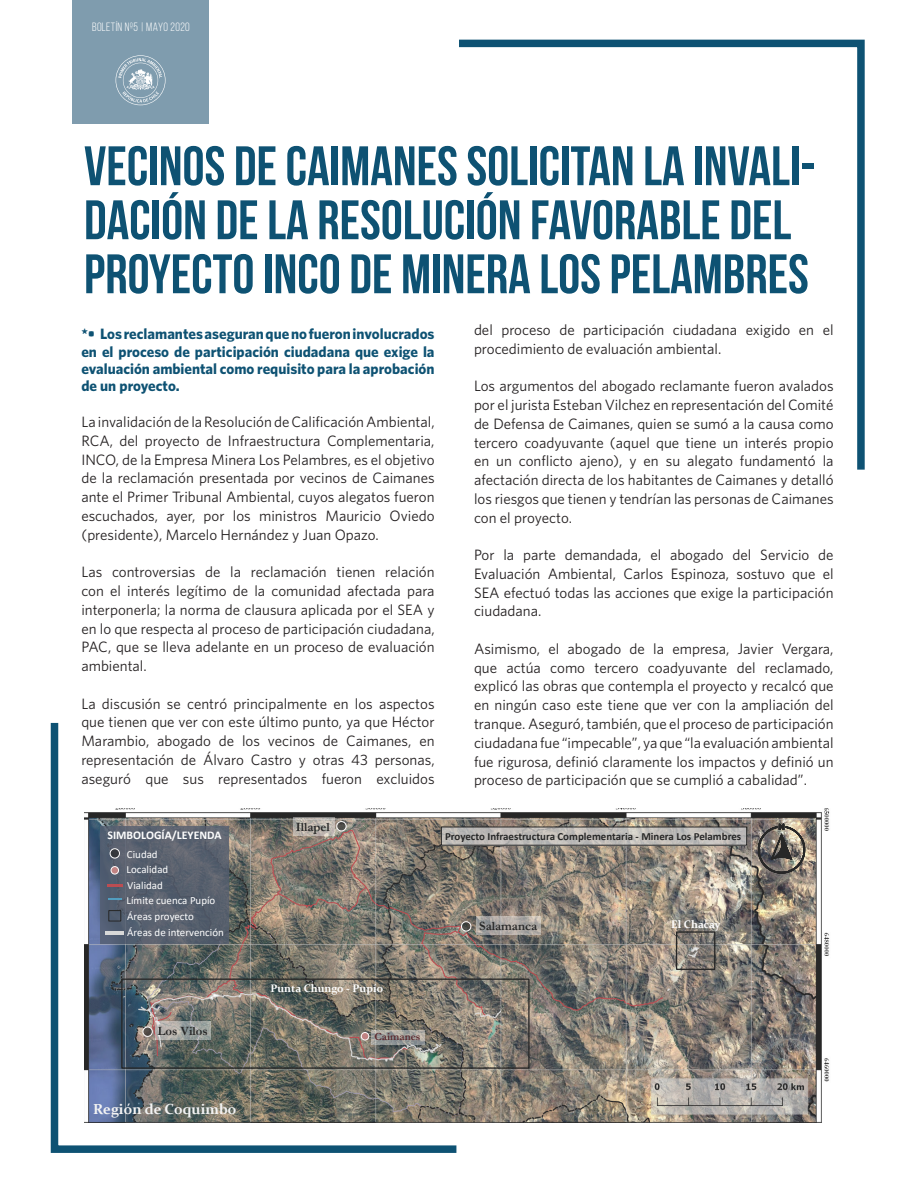
<style>
.page{position:relative;width:915px;height:1191px;background:#fff}
.page>*{position:absolute;margin:0;border:0;box-sizing:border-box;transform-origin:0 0}
.t1{font:700 55.5px "Bebas Neue";color:#0e5273}
.t2{font:15px/18.8px "Whitney";color:#231f20;text-align:justify}
.t3{font:700 15px/17.2px "Whitney";color:#0e5273;text-align:justify}
.t4{font:700 14.55px "Constantia";color:#f2f2f2}
.t5{font:700 12.75px "Garamond";color:#000}
.t6{font:12px "Bebas Neue";letter-spacing:.03em;color:#fff}
.t7{font:700 11.85px "Calibri";color:#fff}
.t8{font:10.95px/15.6px "Calibri";color:#fff}
.t9{font:700 10.95px "Calibri";color:#000}
.t10{font:700 10.95px "Constantia";color:#fff}
.t11{font:700 10.95px "Garamond";color:#3d0006}
</style>
<div class="page">
<svg style="left:459px;top:39px;width:406px;height:431px"></svg>
<svg style="left:50px;top:722px;width:407px;height:431px"></svg>
<div style="left:72px;top:0;width:136px;height:124px;background:#7f9cae"></div>
<svg style="left:115px;top:55px;width:50px;height:50px"></svg>
<img style="left:84px;top:808px;width:746px;height:315px">
<svg style="left:753px;top:823px;width:52px;height:53px;background:#7c746c"></svg>
<div style="left:336px;top:821px;width:10px;height:10px;background:#000;border-radius:50%;opacity:.69"></div>
<div style="left:336px;top:821px;width:10px;height:10px;border:1px solid #fffcfc;border-radius:50%"></div>
<div style="left:292px;top:817px;width:42px;height:19px;background:#fff;opacity:.42"></div>
<div style="left:361px;top:1032px;width:7px;height:8px;background:#c18383;border-radius:50%"></div>
<div style="left:361px;top:1032px;width:8px;height:8px;border:1px solid #fffcfc;border-radius:50%"></div>
<div style="left:475px;top:916px;width:65px;height:19px;background:#fff;opacity:.42"></div>
<div style="left:155px;top:1021px;width:56px;height:19px;background:#fff;opacity:.42"></div>
<div style="left:371px;top:1029px;width:53px;height:15px;background:#fff;opacity:.42"></div>
<div style="left:675px;top:931px;width:40px;height:39px;border:1px solid #000"></div>
<div style="left:121px;top:978px;width:408px;height:90px;border:1px solid #000"></div>
<div style="left:441px;top:827px;width:305px;height:18px;background:#ccc;opacity:.72"></div>
<div style="left:143px;top:1027px;width:9px;height:9px;background:#000;border-radius:50%;opacity:.69"></div>
<div style="left:142px;top:1026px;width:11px;height:10px;border:1px solid #fffcfc;border-radius:50%"></div>
<div style="left:461px;top:921px;width:9px;height:10px;background:#000;border-radius:50%;opacity:.69"></div>
<div style="left:461px;top:921px;width:10px;height:10px;border:1px solid #fffcfc;border-radius:50%"></div>
<div style="left:100px;top:826px;width:129px;height:117px;background:#374257;opacity:.81"></div>
<div style="left:111px;top:866px;width:7px;height:8px;background:#c18383;border-radius:50%"></div>
<div style="left:111px;top:866px;width:8px;height:8px;border:1px solid #fffcfc;border-radius:50%"></div>
<div style="left:108px;top:910px;width:13px;height:11px;border:1px solid #000"></div>
<div style="left:110px;top:848px;width:9px;height:10px;background:#37383d;border-radius:50%"></div>
<div style="left:110px;top:848px;width:10px;height:10px;border:1px solid #fffcfc;border-radius:50%"></div>
<hr style="left:105px;top:931px;width:19px;height:4px;background:#d4d4d4">
<hr style="left:107px;top:884px;width:15px;height:3px;background:#b32d33">
<svg style="left:108px;top:898px;width:14px;height:2px"></svg>
<p class="t6" style="left:92px;top:21px;width:99px">BOLETÍN nº5 | MAYO 2020</p>
<p class="t1" style="left:84px;top:136px;width:732px">VECINOS DE CAIMANES SOLICITAN LA INVALI-</p>
<p class="t1" style="left:84px;top:190px;width:708px">DACIÓN DE LA RESOLUCIÓN FAVORABLE DEL</p>
<p class="t1" style="left:84px;top:244px;width:726px">PROYECTO INCO DE MINERA LOS PELAMBRES</p>
<p class="t3" style="left:81px;top:325px;width:354px">*• Los reclamantes aseguran que no fueron involucrados en el proceso de participación ciudadana que exige la evaluación ambiental como requisito para la aprobación de un proyecto.</p>
<p class="t2" style="left:81px;top:412px;width:354px">La invalidación de la Resolución de Calificación Ambiental, RCA, del proyecto de Infraestructura Complementaria, INCO, de la Empresa Minera Los Pelambres, es el objetivo de la reclamación presentada por vecinos de Caimanes ante el Primer Tribunal Ambiental, cuyos alegatos fueron escuchados, ayer, por los ministros Mauricio Oviedo (presidente), Marcelo Hernández y Juan Opazo.</p>
<p class="t2" style="left:81px;top:562px;width:354px">Las controversias de la reclamación tienen relación con el interés legítimo de la comunidad afectada para interponerla; la norma de clausura aplicada por el SEA y en lo que respecta al proceso de participación ciudadana, PAC, que se lleva adelante en un proceso de evaluación ambiental.</p>
<p class="t2" style="left:81px;top:693px;width:354px">La discusión se centró principalmente en los aspectos que tienen que ver con este último punto, ya que Héctor Marambio, abogado de los vecinos de Caimanes, en representación de Álvaro Castro y otras 43 personas, aseguró que sus representados fueron excluidos</p>
<p class="t2" style="left:474px;top:320px;width:361px">del proceso de participación ciudadana exigido en el procedimiento de evaluación ambiental.</p>
<p class="t2" style="left:474px;top:376px;width:361px">Los argumentos del abogado reclamante fueron avalados por el jurista Esteban Vilchez en representación del Comité de Defensa de Caimanes, quien se sumó a la causa como tercero coadyuvante (aquel que tiene un interés propio en un conflicto ajeno), y en su alegato fundamentó la afectación directa de los habitantes de Caimanes y detalló los riesgos que tienen y tendrían las personas de Caimanes con el proyecto.</p>
<p class="t2" style="left:474px;top:545px;width:361px">Por la parte demandada, el abogado del Servicio de Evaluación Ambiental, Carlos Espinoza, sostuvo que el SEA efectuó todas las acciones que exige la participación ciudadana.</p>
<p class="t2" style="left:474px;top:639px;width:361px">Asimismo, el abogado de la empresa, Javier Vergara, que actúa como tercero coadyuvante del reclamado, explicó las obras que contempla el proyecto y recalcó que en ningún caso este tiene que ver con la ampliación del tranque. Aseguró, también, que el proceso de participación ciudadana fue “impecable”, ya que “la evaluación ambiental fue rigurosa, definió claramente los impactos y definió un proceso de participación que se cumplió a cabalidad”.</p>
<p class="t7" style="left:107px;top:827px;width:115px">SIMBOLOGÍA/LEYENDA</p>
<p class="t8" style="left:126px;top:846px;width:43px">Ciudad<br>Localidad</p>
<p class="t8" style="left:127px;top:908px;width:98px">Áreas proyecto<br>Áreas de intervención</p>
<p class="t8" style="left:127px;top:877px;width:37px">Vialidad</p>
<p class="t8" style="left:126px;top:892px;width:90px">Límite cuenca Pupío</p>
<p class="t5" style="left:157px;top:1022px;width:52px">Los Vilos</p>
<p class="t4" style="left:93px;top:1098px;width:145px">Región de Coquimbo</p>
<p class="t5" style="left:295px;top:818px;width:35px">Illapel</p>
<p class="t9" style="left:445px;top:828px;width:297px">Proyecto Infraestructura Complementaria - Minera Los Pelambres</p>
<p class="t10" style="left:270px;top:981px;width:114px">Punta Chungo ‐ Pupío</p>
<p class="t11" style="left:374px;top:1028px;width:47px">Caimanes</p>
<p class="t5" style="left:479px;top:917px;width:59px">Salamanca</p>
<p class="t10" style="left:671px;top:917px;width:51px">El Chacay</p>
</div>
